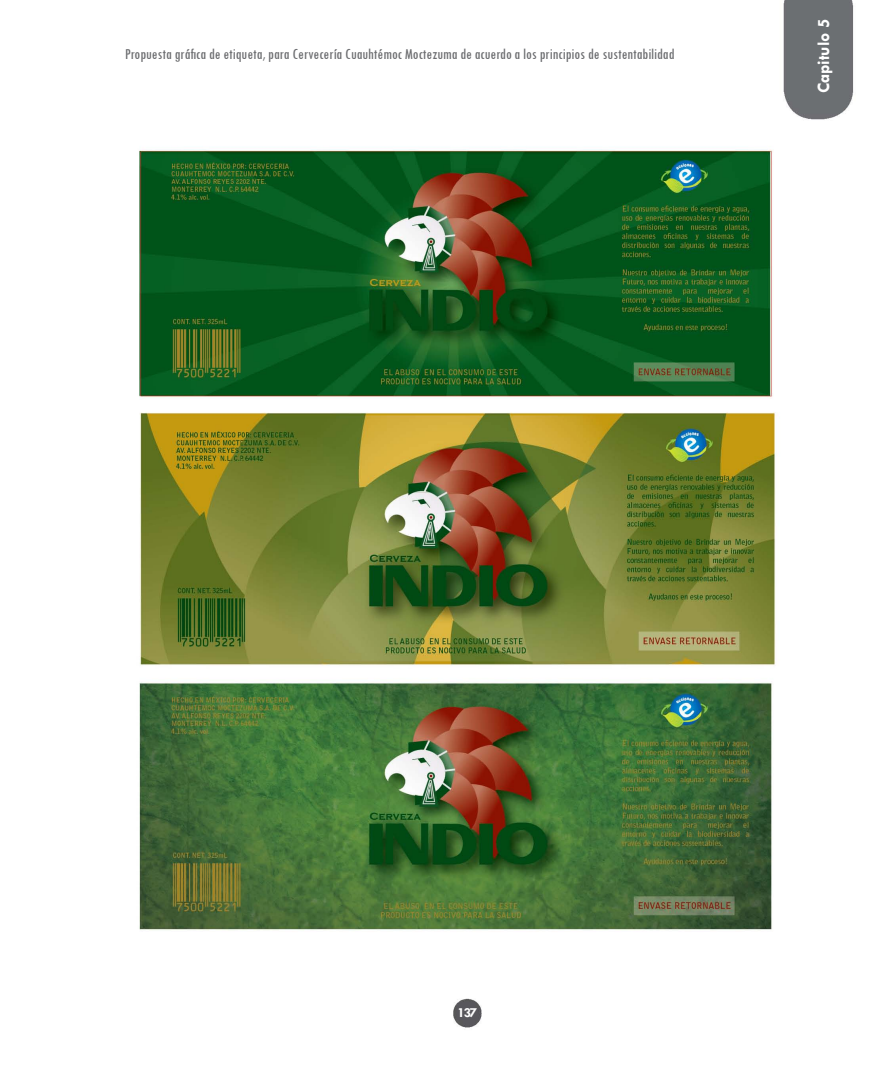
<style>
.page{position:relative;width:882px;height:1071px;background:#fff}
.page>*{position:absolute;margin:0;border:0;box-sizing:border-box;transform-origin:0 0}
.t1{font:700 17.5px "Tw Cen";color:#fff}
.t2{font:condensed 15.75px "Tw Cen";color:#6c6d70}
.t3{font:700 14px "Tw Cen";color:#fff}
</style>
<div class="page">
<img style="left:139px;top:0;width:715px;height:1028px">
<p class="t2" style="left:125px;top:45px;width:551px">Propuesta gráfica de etiqueta, para Cervecería Cuauhtémoc Moctezuma de acuerdo a los principios de sustentabilidad</p>
<p class="t1" style="left:813px;top:93px;width:76px;rotate:-90deg">Capitulo 5</p>
<p class="t3" style="left:458px;top:1004px;width:21px">137</p>
</div>
